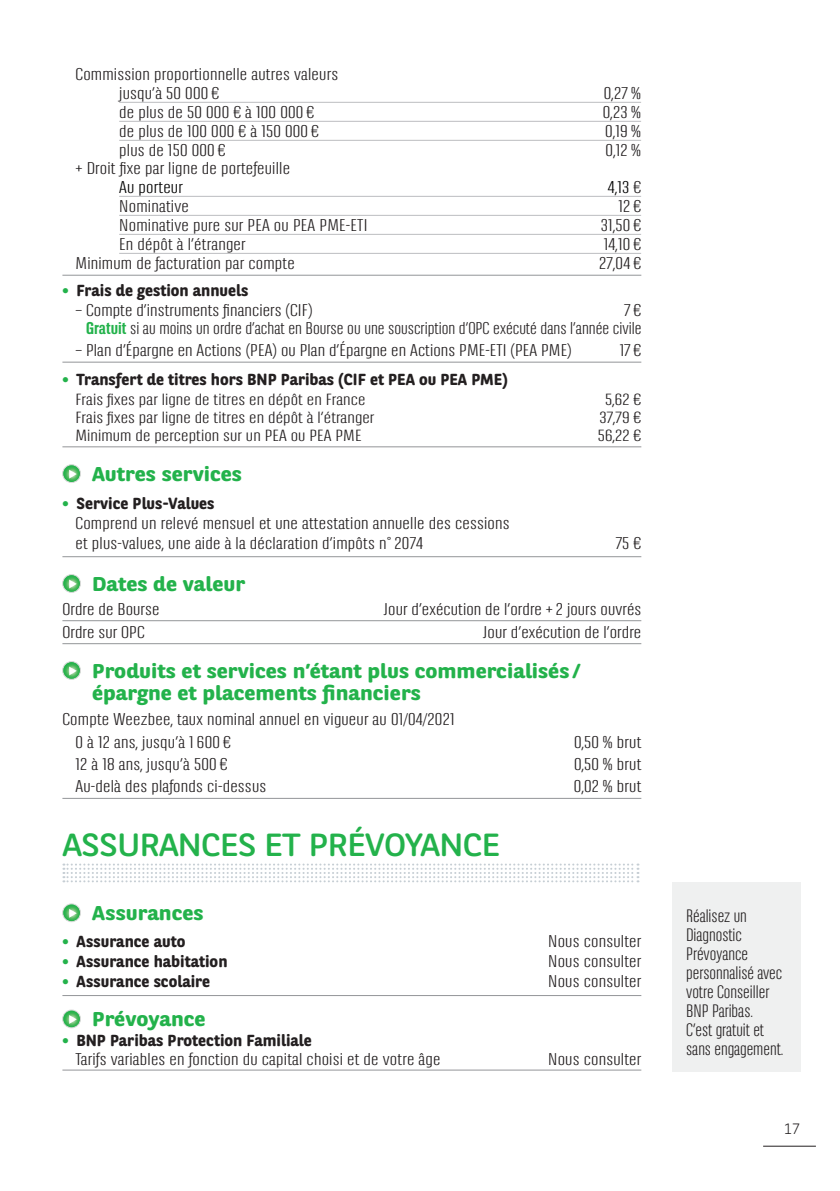
<style>
.page{position:relative;width:840px;height:1191px;background:#fff}
.page>*{position:absolute;margin:0;border:0;box-sizing:border-box;transform-origin:0 0}
.t1{font:32px "BNPP Rounded";letter-spacing:-.03em;color:#23b24b;scale:1.11 1}
._02_SOUS-TITRES_VERT{font:700 20px/22px "BNPP Rounded";color:#23b24b;scale:1.11 1}
._01_TITTES_CHAPITRES{font:700 20px "BNPP Rounded";color:#23b24b;scale:1.11 1}
.t2{font:300 18px/19px "BNPP Sans Condensed";color:#231f20;scale:1.1 1}
._03_TEXTES_FILETS_SA{font:300 17px/18px "BNPP Sans Condensed";letter-spacing:.01em;color:#231f20;text-align:right;scale:1.3 1}
.t3{font:300 17px "BNPP Sans Condensed";letter-spacing:.01em;color:#000001;scale:1.3 1}
._03_TEXTES_FILETS_SA-2{font:300 16.2px "BNPP Sans Condensed";letter-spacing:.005em;color:#231f20;scale:1.37 1}
._03_TEXTES_FILETS{font:700 16px "BNPP Rounded";color:#231f20}
.t4{font:300 15px "BNPP Sans";color:#231f20}
.s1{color:#231f20}
.s2{font-family:"BNPP Sans";font-weight:800;color:#23b24b}
.s3{font-weight:700;color:#23b24b}
</style>
<div class="page">
<hr style="left:762px;top:1145px;width:53px;height:1px;background:#231f20">
<hr style="left:119px;top:102px;width:521px;height:1px;background:#bcbdc0">
<hr style="left:119px;top:121px;width:521px;height:1px;background:#bcbdc0">
<hr style="left:119px;top:140px;width:521px;height:1px;background:#bcbdc0">
<hr style="left:119px;top:196px;width:521px;height:1px;background:#bcbdc0">
<hr style="left:119px;top:215px;width:521px;height:1px;background:#bcbdc0">
<hr style="left:119px;top:234px;width:521px;height:1px;background:#bcbdc0">
<hr style="left:119px;top:253px;width:521px;height:1px;background:#bcbdc0">
<hr style="left:62px;top:275px;width:579px;height:1px;background:#939598">
<hr style="left:62px;top:362px;width:579px;height:1px;background:#939598">
<hr style="left:62px;top:446px;width:579px;height:1px;background:#939598">
<hr style="left:62px;top:556px;width:579px;height:1px;background:#939598">
<hr style="left:62px;top:620px;width:579px;height:1px;background:#939598">
<hr style="left:62px;top:643px;width:579px;height:1px;background:#939598">
<hr style="left:62px;top:798px;width:579px;height:1px;background:#939598">
<hr style="left:62px;top:995px;width:579px;height:1px;background:#939598">
<hr style="left:62px;top:1069px;width:579px;height:1px;background:#939598">
<svg style="left:63px;top:465px;width:17px;height:17px"></svg>
<div style="left:62px;top:464px;width:19px;height:19px;border:1px solid #dbdada;border-radius:50%"></div>
<svg style="left:69px;top:470px;width:8px;height:8px"></svg>
<svg style="left:63px;top:574px;width:17px;height:18px"></svg>
<div style="left:62px;top:574px;width:19px;height:18px;border:1px solid #dbdada;border-radius:50%"></div>
<svg style="left:69px;top:579px;width:8px;height:9px"></svg>
<svg style="left:63px;top:661px;width:17px;height:18px"></svg>
<div style="left:62px;top:661px;width:19px;height:18px;border:1px solid #dbdada;border-radius:50%"></div>
<svg style="left:69px;top:666px;width:8px;height:9px"></svg>
<svg style="left:63px;top:863px;width:575px;height:19px"></svg>
<svg style="left:63px;top:904px;width:17px;height:17px"></svg>
<div style="left:62px;top:903px;width:19px;height:19px;border:1px solid #dbdada;border-radius:50%"></div>
<svg style="left:69px;top:909px;width:8px;height:8px"></svg>
<svg style="left:63px;top:1010px;width:17px;height:17px"></svg>
<div style="left:62px;top:1009px;width:19px;height:19px;border:1px solid #dbdada;border-radius:50%"></div>
<svg style="left:69px;top:1015px;width:8px;height:9px"></svg>
<div style="left:671px;top:882px;width:128px;height:189px;background:#eff0f0"></div>
<p class="_03_TEXTES_FILETS_SA" style="left:75px;top:66px;width:203px">Commission proportionnelle autres valeurs</p>
<p class="_03_TEXTES_FILETS_SA" style="left:119px;top:85px;width:78px">jusqu’à 50 000€</p>
<p class="_03_TEXTES_FILETS_SA" style="left:603px;top:85px;width:30px">0,27 %</p>
<p class="_03_TEXTES_FILETS_SA" style="left:119px;top:104px;width:151px">de plus de 50 000 € à 100 000€</p>
<p class="_03_TEXTES_FILETS_SA" style="left:602px;top:104px;width:31px">0,23 %</p>
<p class="_03_TEXTES_FILETS_SA" style="left:119px;top:123px;width:155px">de plus de 100 000 € à 150 000€</p>
<p class="_03_TEXTES_FILETS_SA" style="left:605px;top:123px;width:29px">0,19 %</p>
<p class="_03_TEXTES_FILETS_SA" style="left:119px;top:142px;width:83px">plus de 150 000€</p>
<p class="_03_TEXTES_FILETS_SA" style="left:605px;top:142px;width:29px">0,12 %</p>
<p class="_03_TEXTES_FILETS_SA" style="left:75px;top:160px;width:166px">+ Droit fixe par ligne de portefeuille</p>
<p class="t3" style="left:119px;top:178px;width:50px">Au porteur</p>
<p class="t3" style="left:607px;top:178px;width:27px">4,13 <span class="s1">€</span></p>
<p class="_03_TEXTES_FILETS_SA" style="left:119px;top:198px;width:55px">Nominative</p>
<p class="_03_TEXTES_FILETS_SA" style="left:618px;top:198px;width:19px">12€</p>
<p class="_03_TEXTES_FILETS_SA" style="left:119px;top:217px;width:192px">Nominative pure sur PEA ou PEA PME-ETI</p>
<p class="_03_TEXTES_FILETS_SA" style="left:600px;top:217px;width:33px">31,50€</p>
<p class="_03_TEXTES_FILETS_SA" style="left:119px;top:236px;width:99px">En dépôt à l’étranger</p>
<p class="_03_TEXTES_FILETS_SA" style="left:603px;top:236px;width:30px">14,10€</p>
<p class="_03_TEXTES_FILETS_SA" style="left:75px;top:255px;width:170px">Minimum de facturation par compte</p>
<p class="_03_TEXTES_FILETS_SA" style="left:599px;top:255px;width:34px">27,04€</p>
<p class="_03_TEXTES_FILETS" style="left:62px;top:281px;width:187px"><span class="s2">•</span> Frais de gestion annuels</p>
<p class="_03_TEXTES_FILETS_SA" style="left:75px;top:302px;width:184px">– Compte d’instruments financiers (CIF)</p>
<p class="_03_TEXTES_FILETS_SA" style="left:86px;top:302px;width:428px">7€<br><span class="s3">Gratuit</span> si au moins un ordre d’achat en Bourse ou une souscription d’OPC exécuté dans l’année civile</p>
<p class="_03_TEXTES_FILETS_SA" style="left:75px;top:342px;width:383px">– Plan d’Épargne en Actions (PEA) ou Plan d’Épargne en Actions PME-ETI (PEA PME)</p>
<p class="_03_TEXTES_FILETS_SA" style="left:619px;top:342px;width:18px">17€</p>
<p class="_03_TEXTES_FILETS" style="left:62px;top:370px;width:446px"><span class="s2">•</span> Transfert de titres hors BNP Paribas (CIF et PEA ou PEA PME)</p>
<p class="_03_TEXTES_FILETS_SA-2" style="left:75px;top:390px;width:213px">Frais fixes par ligne de titres en dépôt en France</p>
<p class="_03_TEXTES_FILETS_SA-2" style="left:605px;top:390px;width:28px">5,62 €</p>
<p class="_03_TEXTES_FILETS_SA-2" style="left:75px;top:408px;width:219px">Frais fixes par ligne de titres en dépôt à l’étranger</p>
<p class="_03_TEXTES_FILETS_SA-2" style="left:599px;top:408px;width:32px">37,79 €</p>
<p class="_03_TEXTES_FILETS_SA-2" style="left:75px;top:426px;width:210px">Minimum de perception sur un PEA ou PEA PME</p>
<p class="_03_TEXTES_FILETS_SA-2" style="left:597px;top:426px;width:33px">56,22 €</p>
<p class="_02_SOUS-TITRES_VERT" style="left:92px;top:463px;width:136px">Autres services</p>
<p class="_03_TEXTES_FILETS" style="left:62px;top:494px;width:153px"><span class="s2">•</span> Service Plus-Values</p>
<p class="_03_TEXTES_FILETS_SA" style="left:75px;top:514px;width:335px">Comprend un relevé mensuel et une attestation annuelle des cessions</p>
<p class="_03_TEXTES_FILETS_SA" style="left:75px;top:534px;width:269px">et plus-values, une aide à la déclaration d’impôts n°2074</p>
<p class="_03_TEXTES_FILETS_SA" style="left:615px;top:534px;width:21px">75 €</p>
<p class="_02_SOUS-TITRES_VERT" style="left:92px;top:573px;width:139px">Dates de valeur</p>
<p class="_03_TEXTES_FILETS_SA" style="left:62px;top:600px;width:76px">Ordre de Bourse</p>
<p class="_03_TEXTES_FILETS_SA" style="left:384px;top:600px;width:199px">Jour d’exécution de l’ordre +2 jours ouvrés</p>
<p class="_03_TEXTES_FILETS_SA" style="left:62px;top:623px;width:65px">Ordre sur OPC</p>
<p class="_03_TEXTES_FILETS_SA" style="left:483px;top:623px;width:123px">Jour d’exécution de l’ordre</p>
<p class="_02_SOUS-TITRES_VERT" style="left:92px;top:660px;width:442px">Produits et services n’étant plus commercialisés / épargne et placements financiers</p>
<p class="_03_TEXTES_FILETS_SA" style="left:62px;top:710px;width:303px">Compte Weezbee, taux nominal annuel en vigueur au 01/04/2021</p>
<p class="_03_TEXTES_FILETS_SA" style="left:75px;top:733px;width:121px">0 à 12 ans, jusqu’à 1600€</p>
<p class="_03_TEXTES_FILETS_SA" style="left:573px;top:733px;width:53px">0,50 % brut</p>
<p class="_03_TEXTES_FILETS_SA" style="left:75px;top:755px;width:118px">12 à 18 ans, jusqu’à 500€</p>
<p class="_03_TEXTES_FILETS_SA" style="left:573px;top:755px;width:53px">0,50 % brut</p>
<p class="_03_TEXTES_FILETS_SA" style="left:75px;top:778px;width:148px">Au-delà des plafonds ci-dessus</p>
<p class="_03_TEXTES_FILETS_SA" style="left:573px;top:778px;width:53px">0,02 % brut</p>
<p class="t1" style="left:62px;top:826px;width:396px">ASSURANCES ET PRÉVOYANCE</p>
<p class="_01_TITTES_CHAPITRES" style="left:92px;top:901px;width:102px">Assurances</p>
<p class="_03_TEXTES_FILETS" style="left:62px;top:931px;width:124px"><span class="s2">•</span> Assurance auto</p>
<p class="_03_TEXTES_FILETS_SA" style="left:547px;top:932px;width:73px">Nous consulter</p>
<p class="_03_TEXTES_FILETS" style="left:62px;top:952px;width:166px"><span class="s2">•</span> Assurance habitation</p>
<p class="_03_TEXTES_FILETS_SA" style="left:547px;top:952px;width:73px">Nous consulter</p>
<p class="_03_TEXTES_FILETS" style="left:62px;top:972px;width:149px"><span class="s2">•</span> Assurance scolaire</p>
<p class="_03_TEXTES_FILETS_SA" style="left:547px;top:973px;width:73px">Nous consulter</p>
<p class="_02_SOUS-TITRES_VERT" style="left:92px;top:1008px;width:104px">Prévoyance</p>
<p class="_03_TEXTES_FILETS" style="left:62px;top:1031px;width:251px"><span class="s2">•</span> BNP Paribas Protection Familiale</p>
<p class="_03_TEXTES_FILETS_SA" style="left:75px;top:1050px;width:282px">Tarifs variables en fonction du capital choisi et de votre âge</p>
<p class="_03_TEXTES_FILETS_SA" style="left:547px;top:1050px;width:73px">Nous consulter</p>
<p class="t2" style="left:685px;top:906px;width:90px">Réalisez un<br>Diagnostic<br>Prévoyance personnalisé avec votre Conseiller<br>BNP Paribas.<br>C’est gratuit et sans engagement.</p>
<p class="t4" style="left:783px;top:1118px;width:17px">17</p>
</div>
